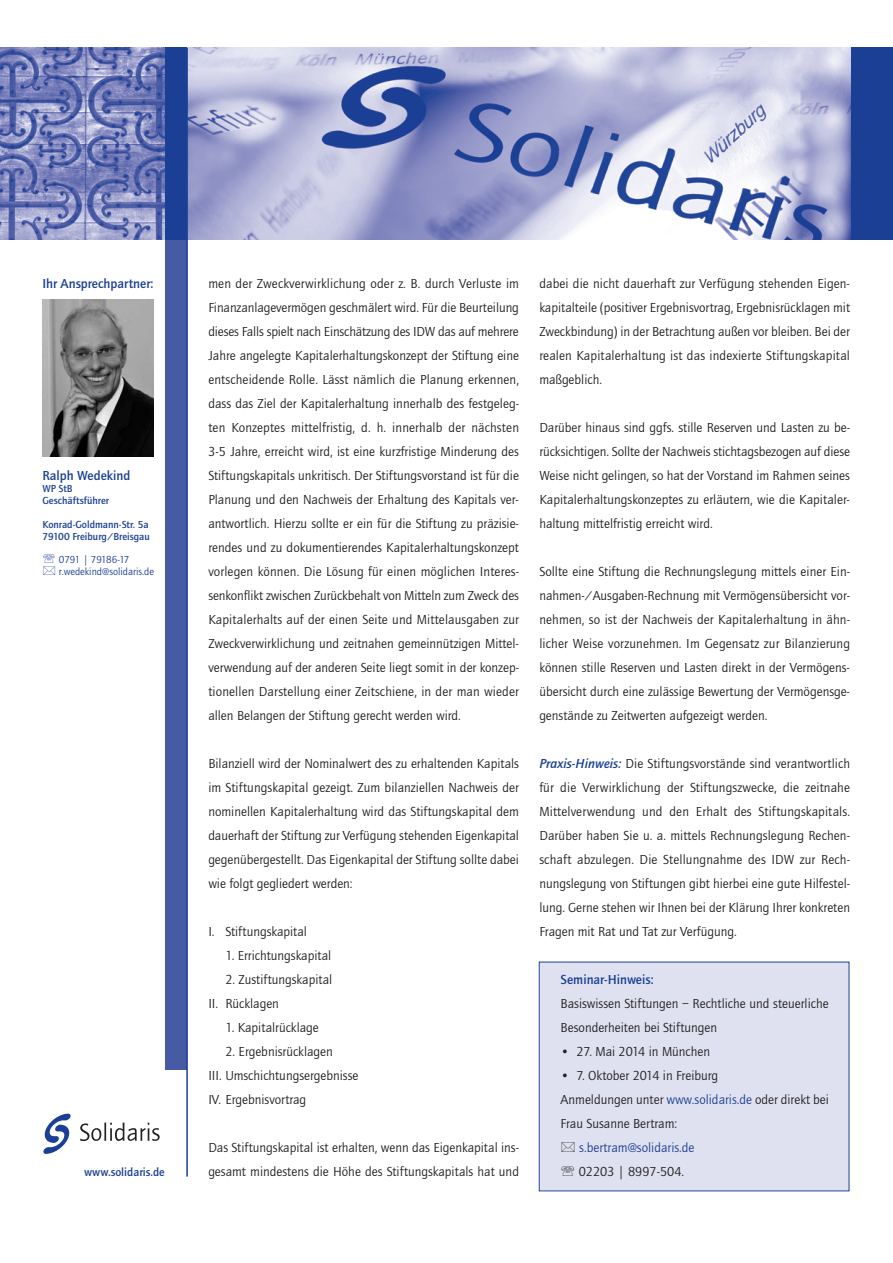
<style>
.page{position:relative;width:893px;height:1263px;background:#fff}
.page>*{position:absolute;margin:0;border:0;box-sizing:border-box;transform-origin:0 0}
.t1{font:13.5px/24px "Quay Sans";color:#231f20;text-align:justify}
.t2{font:500 13.5px "Quay Sans";color:#1b3f94}
.t3{font:13.5px "Quay Sans";color:#1b3f94}
.t4{font:500 12px "Quay Sans";color:#1b3f94}
.t5{font:500 10.5px/12px "Quay Sans";color:#1b3f94}
.t6{font:10.5px/12px "Quay Sans";color:#1b3f94}
.s1{font-weight:500;font-style:italic;color:#1b3f94}
.s2{color:#1b3f94}
</style>
<div class="page">
<div style="left:539px;top:962px;width:309px;height:228px;background:#dfe1f0"></div>
<img style="left:0;top:48px;width:166px;height:192px">
<img style="left:188px;top:48px;width:662px;height:192px">
<div style="left:850px;top:48px;width:42px;height:192px;background:#1b3f94"></div>
<svg style="left:80px;top:1122px;width:80px;height:19px"></svg>
<svg style="left:43px;top:1113px;width:28px;height:40px"></svg>
<div style="left:166px;top:48px;width:21px;height:192px;background:#1b3f94"></div>
<div style="left:166px;top:240px;width:21px;height:829px;background:#475aa4"></div>
<hr style="left:186px;top:48px;width:2px;height:1128px;background:#1b3f94">
<img style="left:42px;top:300px;width:111px;height:156px">
<p class="t2" style="left:42px;top:278px;width:112px">Ihr Ansprechpartner:</p>
<p class="t2" style="left:42px;top:470px;width:89px">Ralph Wedekind</p>
<p class="t5" style="left:42px;top:483px;width:68px">WP StB<br>Geschäftsführer</p>
<p class="t5" style="left:42px;top:519px;width:109px">Konrad-Goldmann-Str. 5a<br>79100 Freiburg/Breisgau</p>
<p class="t6" style="left:59px;top:554px;width:97px">0791 | 79186-17 r.wedekind@solidaris.de</p>
<p class="t4" style="left:84px;top:1167px;width:82px">www.solidaris.de</p>
<p class="t1" style="left:208px;top:272px;width:312px">men der Zweckverwirklichung oder z. B. durch Verluste im Finanzanlagevermögen geschmälert wird. Für die Beurteilung dieses Falls spielt nach Einschätzung des IDW das auf mehrere Jahre angelegte Kapitalerhaltungskonzept der Stiftung eine entscheidende Rolle. Lässt nämlich die Planung erkennen, dass das Ziel der Kapitalerhaltung innerhalb des festgeleg&shy;ten Konzeptes mittelfristig, d. h. innerhalb der nächsten 3-5 Jahre, erreicht wird, ist eine kurzfristige Minderung des Stiftungskapitals unkritisch. Der Stiftungsvorstand ist für die Planung und den Nachweis der Erhaltung des Kapitals ver&shy;antwortlich. Hierzu sollte er ein für die Stiftung zu präzisie&shy;rendes und zu dokumentierendes Kapitalerhaltungskonzept vorlegen können. Die Lösung für einen möglichen Interes&shy;senkonflikt zwischen Zurückbehalt von Mitteln zum Zweck des Kapitalerhalts auf der einen Seite und Mittelausgaben zur Zweckverwirklichung und zeitnahen gemeinnützigen Mittel&shy;verwendung auf der anderen Seite liegt somit in der konzep&shy;tionellen Darstellung einer Zeitschiene, in der man wieder allen Belangen der Stiftung gerecht werden wird.</p>
<p class="t1" style="left:208px;top:752px;width:312px">Bilanziell wird der Nominalwert des zu erhaltenden Kapitals im Stiftungskapital gezeigt. Zum bilanziellen Nachweis der nominellen Kapitalerhaltung wird das Stiftungskapital dem dauerhaft der Stiftung zur Verfügung stehenden Eigenkapital gegenübergestellt. Das Eigenkapital der Stiftung sollte dabei wie folgt gegliedert werden:</p>
<p class="t1" style="left:208px;top:920px;width:100px">I. Stiftungskapital</p>
<p class="t1" style="left:225px;top:944px;width:107px">1. Errichtungskapital</p>
<p class="t1" style="left:208px;top:968px;width:125px;text-indent:17px">2. Zustiftungskapital<br>II. Rücklagen</p>
<p class="t1" style="left:225px;top:1016px;width:95px">1. Kapitalrücklage</p>
<p class="t1" style="left:208px;top:1040px;width:151px;text-align:left;text-indent:17px">2. Ergebnisrücklagen<br>III. Umschichtungsergebnisse<br>IV. Ergebnisvortrag</p>
<p class="t1" style="left:208px;top:1136px;width:312px">Das Stiftungskapital ist erhalten, wenn das Eigenkapital ins&shy;gesamt mindestens die Höhe des Stiftungskapitals hat und</p>
<p class="t1" style="left:539px;top:272px;width:312px">dabei die nicht dauerhaft zur Verfügung stehenden Eigen - kapitalteile (positiver Ergebnisvortrag, Ergebnisrücklagen mit Zweckbindung) in der Betrachtung außen vor bleiben. Bei der realen Kapitalerhaltung ist das indexierte Stiftungskapital maßgeblich.</p>
<p class="t1" style="left:539px;top:416px;width:312px">Darüber hinaus sind ggfs. stille Reserven und Lasten zu be&shy;rücksichtigen. Sollte der Nachweis stichtagsbezogen auf diese Weise nicht gelingen, so hat der Vorstand im Rahmen seines Kapitalerhaltungskonzeptes zu erläutern, wie die Kapitaler&shy;haltung mittelfristig erreicht wird.</p>
<p class="t1" style="left:539px;top:560px;width:312px">Sollte eine Stiftung die Rechnungslegung mittels einer Ein&shy;nahmen-/Ausgaben-Rechnung mit Vermögensübersicht vor&shy;nehmen, so ist der Nachweis der Kapitalerhaltung in ähn - licher Weise vorzunehmen. Im Gegensatz zur Bilanzierung können stille Reserven und Lasten direkt in der Vermögens&shy;übersicht durch eine zulässige Bewertung der Vermögensge&shy;genstände zu Zeitwerten aufgezeigt werden.</p>
<p class="t1" style="left:539px;top:752px;width:312px"><span class="s1">Praxis-Hinweis:</span> Die Stiftungsvorstände sind verantwortlich für die Verwirklichung der Stiftungszwecke, die zeitnahe Mittelverwendung und den Erhalt des Stiftungskapitals.<br>Darüber haben Sie u. a. mittels Rechnungslegung Rechen&shy;schaft abzulegen. Die Stellungnahme des IDW zur Rech&shy;nungslegung von Stiftungen gibt hierbei eine gute Hilfestel&shy;lung. Gerne stehen wir Ihnen bei der Klärung Ihrer konkreten Fragen mit Rat und Tat zur Verfügung.</p>
<p class="t2" style="left:560px;top:974px;width:94px">Seminar-Hinweis:</p>
<p class="t1" style="left:560px;top:992px;width:269px">Basiswissen Stiftungen – Rechtliche und steuerliche<br>Besonderheiten bei Stiftungen</p>
<p class="t1" style="left:560px;top:1040px;width:151px">• 27. Mai 2014 in München</p>
<p class="t1" style="left:560px;top:1064px;width:269px;text-align:left">• 7. Oktober 2014 in Freiburg<br>Anmeldungen unter <span class="s2">www.solidaris.de</span> oder direkt bei<br>Frau Susanne Bertram:</p>
<p class="t3" style="left:579px;top:1142px;width:117px">s.bertram@solidaris.de</p>
<p class="t1" style="left:578px;top:1160px;width:107px">02203 | 8997-504.</p>
</div>
